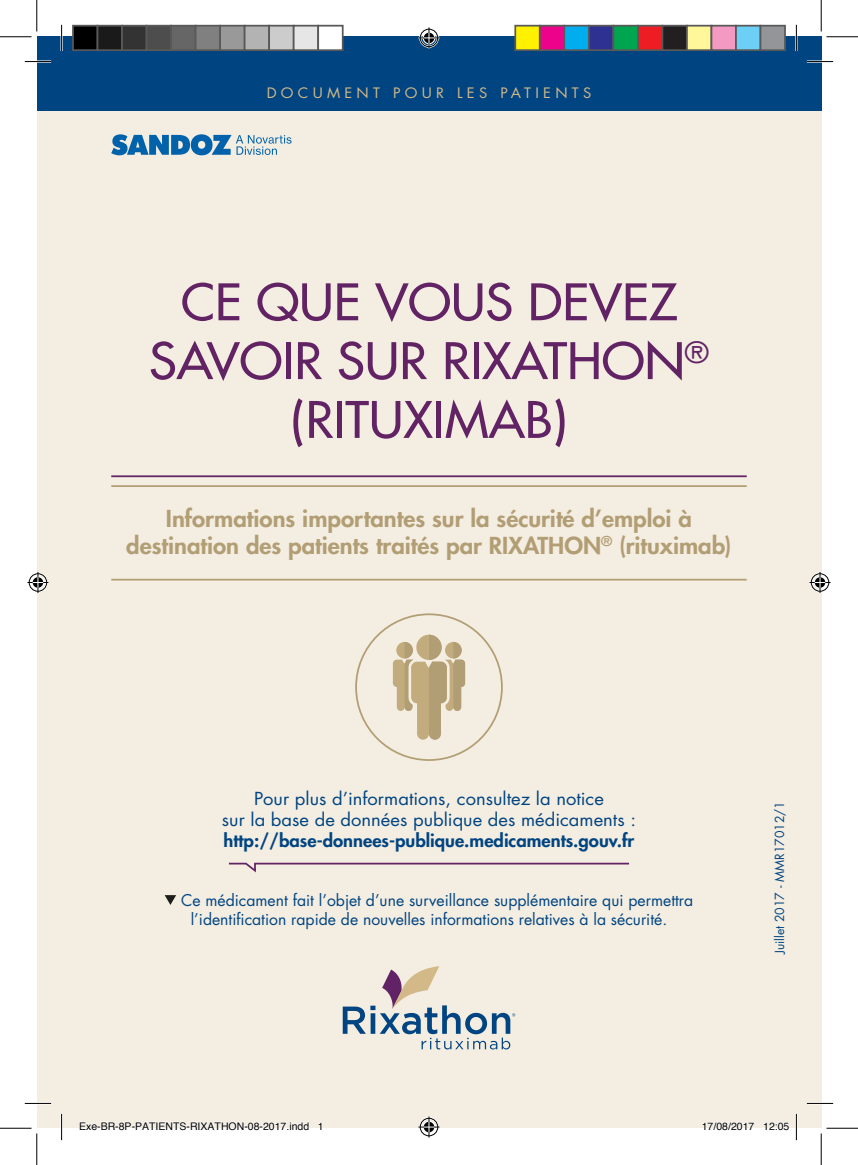
<style>
.page{position:relative;width:858px;height:1165px;background:#fff}
.page>*{position:absolute;margin:0;border:0;box-sizing:border-box;transform-origin:0 0}
.t1{font:500 49px/58.8px "Futura Std";color:#622365;text-align:center;scale:1.05 1}
.t2{font:800 22.75px/27.3px "Futura Std";color:#b29e74;text-align:center;scale:1.05 1}
.t3{font:17.5px/21px "Futura Std";color:#004481;text-align:center;scale:1.05 1}
.t4{font:800 17.5px "Futura Std";color:#004481;scale:1.05 1}
.t5{font:15.75px/18.9px "Futura Std";color:#004481}
.t6{font:14px "Futura Std";letter-spacing:.29em;color:#d3b987;scale:1.05 1}
.t7{font:12.25px "Futura Std";color:#004481}
.t8{font:10.5px "Helvetica";color:#000}
</style>
<div class="page">
<div style="left:37px;top:37px;width:784px;height:1091px;background:#f4ede1"></div>
<svg style="left:111px;top:134px;width:180px;height:21px"></svg>
<hr style="left:111px;top:475px;width:635px;height:2px;background:#622365">
<svg style="left:342px;top:966px;width:173px;height:83px"></svg>
<hr style="left:111px;top:485px;width:635px;height:2px;background:#b29e74">
<hr style="left:111px;top:579px;width:635px;height:1px;background:#b29e74">
<svg style="left:228px;top:862px;width:402px;height:11px"></svg>
<svg style="left:393px;top:635px;width:72px;height:105px"></svg>
<svg style="left:165px;top:895px;width:11px;height:10px"></svg>
<div style="left:37px;top:37px;width:784px;height:74px;background:#004481"></div>
<hr style="left:25px;top:60px;width:26px;height:3px;background:#fff">
<hr style="left:806px;top:60px;width:26px;height:3px;background:#fff">
<hr style="left:25px;top:1102px;width:26px;height:2px;background:#fff">
<hr style="left:806px;top:1102px;width:26px;height:2px;background:#fff">
<hr style="left:60px;top:25px;width:3px;height:26px;background:#fff">
<hr style="left:60px;top:1114px;width:3px;height:26px;background:#fff">
<hr style="left:795px;top:25px;width:2px;height:26px;background:#fff">
<hr style="left:795px;top:1114px;width:2px;height:26px;background:#fff">
<svg style="left:25px;top:61px;width:26px;height:1px"></svg>
<svg style="left:806px;top:61px;width:26px;height:1px"></svg>
<svg style="left:25px;top:1103px;width:26px;height:1px"></svg>
<svg style="left:806px;top:1103px;width:26px;height:1px"></svg>
<svg style="left:61px;top:25px;width:1px;height:26px"></svg>
<svg style="left:61px;top:1114px;width:1px;height:26px"></svg>
<svg style="left:795px;top:25px;width:1px;height:26px"></svg>
<svg style="left:795px;top:1114px;width:1px;height:26px"></svg>
<hr style="left:0;top:36px;width:32px;height:1px;background:#000">
<hr style="left:826px;top:36px;width:31px;height:1px;background:#000">
<hr style="left:0;top:1128px;width:32px;height:1px;background:#000">
<hr style="left:826px;top:1128px;width:31px;height:1px;background:#000">
<hr style="left:36px;top:0;width:1px;height:32px;background:#000">
<hr style="left:36px;top:1133px;width:1px;height:32px;background:#000">
<hr style="left:820px;top:0;width:1px;height:32px;background:#000">
<hr style="left:820px;top:1133px;width:1px;height:32px;background:#000">
<svg style="left:418px;top:27px;width:21px;height:21px"></svg>
<svg style="left:418px;top:1116px;width:21px;height:21px"></svg>
<svg style="left:27px;top:572px;width:21px;height:21px"></svg>
<svg style="left:809px;top:572px;width:21px;height:21px"></svg>
<div style="left:73px;top:26px;width:24px;height:24px;background:#000"></div>
<div style="left:72px;top:25px;width:26px;height:26px;border:2px solid #595959"></div>
<div style="left:97px;top:26px;width:25px;height:24px;background:#1a1a1a"></div>
<div style="left:97px;top:25px;width:26px;height:26px;border:2px solid #595959"></div>
<div style="left:122px;top:26px;width:24px;height:24px;background:#333"></div>
<div style="left:121px;top:25px;width:26px;height:26px;border:2px solid #595959"></div>
<div style="left:146px;top:26px;width:25px;height:24px;background:#4d4d4d"></div>
<div style="left:146px;top:25px;width:26px;height:26px;border:2px solid #595959"></div>
<div style="left:171px;top:26px;width:24px;height:24px;background:#666"></div>
<div style="left:170px;top:25px;width:26px;height:26px;border:2px solid #595959"></div>
<div style="left:195px;top:26px;width:25px;height:24px;background:#808080"></div>
<div style="left:195px;top:25px;width:26px;height:26px;border:2px solid #595959"></div>
<div style="left:220px;top:26px;width:24px;height:24px;background:#999"></div>
<div style="left:219px;top:25px;width:26px;height:26px;border:2px solid #595959"></div>
<div style="left:244px;top:26px;width:25px;height:24px;background:#b3b3b3"></div>
<div style="left:244px;top:25px;width:26px;height:26px;border:2px solid #595959"></div>
<div style="left:269px;top:26px;width:24px;height:24px;background:#ccc"></div>
<div style="left:268px;top:25px;width:26px;height:26px;border:2px solid #595959"></div>
<div style="left:293px;top:26px;width:25px;height:24px;background:#e6e6e6"></div>
<div style="left:293px;top:25px;width:26px;height:26px;border:2px solid #595959"></div>
<div style="left:318px;top:26px;width:24px;height:24px;background:#fff"></div>
<div style="left:317px;top:25px;width:26px;height:26px;border:2px solid #595959"></div>
<div style="left:515px;top:26px;width:24px;height:24px;background:#fff101"></div>
<div style="left:514px;top:25px;width:26px;height:26px;border:2px solid #595959"></div>
<div style="left:539px;top:26px;width:25px;height:24px;background:#ed028c"></div>
<div style="left:538px;top:25px;width:27px;height:26px;border:2px solid #595959"></div>
<div style="left:564px;top:26px;width:24px;height:24px;background:#00aeef"></div>
<div style="left:563px;top:25px;width:26px;height:26px;border:2px solid #595959"></div>
<div style="left:588px;top:26px;width:25px;height:24px;background:#2e3092"></div>
<div style="left:587px;top:25px;width:27px;height:26px;border:2px solid #595959"></div>
<div style="left:613px;top:26px;width:24px;height:24px;background:#00a54f"></div>
<div style="left:612px;top:25px;width:26px;height:26px;border:2px solid #595959"></div>
<div style="left:637px;top:26px;width:25px;height:24px;background:#ee1d23"></div>
<div style="left:636px;top:25px;width:27px;height:26px;border:2px solid #595959"></div>
<div style="left:662px;top:26px;width:24px;height:24px;background:#231f20"></div>
<div style="left:661px;top:25px;width:26px;height:26px;border:2px solid #595959"></div>
<div style="left:686px;top:26px;width:25px;height:24px;background:#fff79a"></div>
<div style="left:685px;top:25px;width:27px;height:26px;border:2px solid #595959"></div>
<div style="left:711px;top:26px;width:24px;height:24px;background:#f499c2"></div>
<div style="left:710px;top:25px;width:26px;height:26px;border:2px solid #595959"></div>
<div style="left:735px;top:26px;width:25px;height:24px;background:#6bcff6"></div>
<div style="left:734px;top:25px;width:27px;height:26px;border:2px solid #595959"></div>
<div style="left:760px;top:26px;width:24px;height:24px;background:#939598"></div>
<div style="left:759px;top:25px;width:26px;height:26px;border:2px solid #595959"></div>
<svg style="left:79px;top:1121px;width:230px;height:7px"></svg>
<svg style="left:318px;top:1122px;width:4px;height:6px"></svg>
<svg style="left:702px;top:1122px;width:52px;height:6px"></svg>
<svg style="left:764px;top:1122px;width:25px;height:6px"></svg>
<p class="t6" style="left:266px;top:83px;width:310px">DOCUMENT POUR LES PATIENTS</p>
<h1 class="t1" style="left:149px;top:273px;width:534px">CE QUE VOUS DEVEZ<br>SAVOIR SUR RIXATHON<sup>® </sup>(RITUXIMAB)</h1>
<h2 class="t2" style="left:126px;top:505px;width:578px">Informations importantes sur la sécurité d’emploi à destination des patients traités par RIXATHON<sup>®</sup> (rituximab)</h2>
<p class="t3" style="left:222px;top:788px;width:396px">Pour plus d’informations, consultez la notice<br>sur la base de données publique des médicaments :</p>
<p class="t4" style="left:223px;top:830px;width:392px">http://base-donnees-publique.medicaments.gouv.fr</p>
<p class="t5" style="left:191px;top:891px;width:504px;text-indent:-10px">Ce médicament fait l’objet d’une surveillance supplémentaire qui permettra l’identification rapide de nouvelles informations relatives à la sécurité.</p>
<p class="t7" style="left:771px;top:954px;width:155px;rotate:-90deg">Juillet 2017 - MMR17012/1</p>
<p class="t8" style="left:79px;top:1118px;width:246px">Exe-BR-8P-PATIENTS-RIXATHON-08-2017.indd 1</p>
<p class="t8" style="left:701px;top:1118px;width:89px">17/08/2017 12:05</p>
</div>
